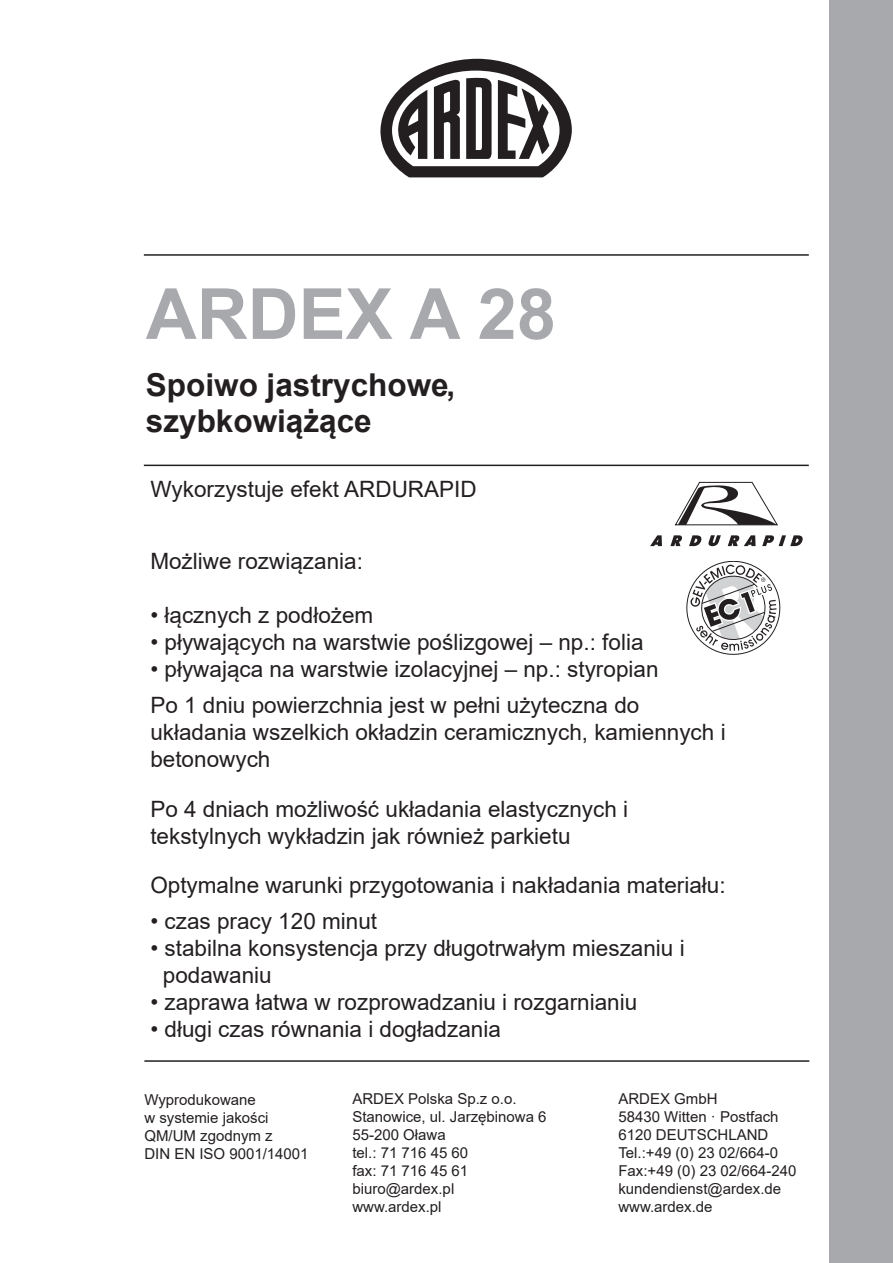
<style>
.page{position:relative;width:893px;height:1263px;background:#fff}
.page>*{position:absolute;margin:0;border:0;box-sizing:border-box;transform-origin:0 0}
.t1{font:700 70.5px "Arial";color:#a8a9ad}
.t2{font:700 31.5px/36px "Arial";color:#231f20}
.t3{font:22.5px/27px "Arial";color:#231f20}
.t4{font:15px/18px "Arial";color:#231f20}
</style>
<div class="page">
<div style="left:829px;top:0;width:64px;height:1263px;background:#a8a9ad"></div>
<svg style="left:380px;top:59px;width:192px;height:118px"></svg>
<hr style="left:144px;top:254px;width:665px;height:2px;background:#231f20">
<hr style="left:144px;top:465px;width:665px;height:1px;background:#231f20">
<hr style="left:144px;top:1060px;width:665px;height:2px;background:#231f20">
<svg style="left:728px;top:535px;width:27px;height:11px"></svg>
<svg style="left:762px;top:535px;width:41px;height:11px"></svg>
<svg style="left:670px;top:535px;width:12px;height:11px"></svg>
<svg style="left:708px;top:535px;width:13px;height:11px"></svg>
<svg style="left:650px;top:535px;width:12px;height:11px"></svg>
<svg style="left:689px;top:535px;width:13px;height:11px"></svg>
<svg style="left:674px;top:481px;width:104px;height:45px"></svg>
<svg style="left:687px;top:561px;width:93px;height:94px"></svg>
<h1 class="t1" style="left:146px;top:264px;width:412px">ARDEX A 28</h1>
<h2 class="t2" style="left:146px;top:367px;width:311px">Spoiwo jastrychowe, szybkowiążące</h2>
<p class="t3" style="left:150px;top:476px;width:328px">Wykorzystuje efekt ARDURAPID</p>
<p class="t3" style="left:150px;top:548px;width:214px">Możliwe rozwiązania:</p>
<p class="t3" style="left:150px;top:602px;width:224px">• łącznych z podłożem</p>
<p class="t3" style="left:150px;top:629px;width:495px">• pływających na warstwie poślizgowej – np.: folia</p>
<p class="t3" style="left:150px;top:651px;width:510px;line-height:36px">• pływająca na warstwie izolacyjnej – np.: styropian<br>Po 1 dniu powierzchnia jest w pełni użyteczna do</p>
<p class="t3" style="left:150px;top:719px;width:577px">układania wszelkich okładzin ceramicznych, kamiennych i betonowych</p>
<p class="t3" style="left:150px;top:795px;width:479px">Po 4 dniach możliwość układania elastycznych i tekstylnych wykładzin jak również parkietu</p>
<p class="t3" style="left:150px;top:872px;width:577px">Optymalne warunki przygotowania i nakładania materiału:</p>
<p class="t3" style="left:150px;top:908px;width:228px">• czas pracy 120 minut</p>
<p class="t3" style="left:163px;top:935px;width:523px;text-indent:-13px">• stabilna konsystencja przy długotrwałym mieszaniu i podawaniu</p>
<p class="t3" style="left:150px;top:989px;width:488px">• zaprawa łatwa w rozprowadzaniu i rozgarnianiu</p>
<p class="t3" style="left:150px;top:1016px;width:352px">• długi czas równania i dogładzania</p>
<p class="t4" style="left:144px;top:1090px;width:166px">Wyprodukowane<br>w systemie jakości<br>QM/UM zgodnym z<br>DIN EN ISO 9001/14001</p>
<p class="t4" style="left:352px;top:1090px;width:196px">ARDEX Polska Sp.z o.o.<br>Stanowice, ul. Jarzębinowa 6<br>55-200 Oława<br>tel.: 71 716 45 60<br>fax: 71 716 45 61 biuro@ardex.pl www.ardex.pl</p>
<p class="t4" style="left:618px;top:1090px;width:180px">ARDEX GmbH<br>58430 Witten · Postfach<br>6120 DEUTSCHLAND<br>Tel.:+49 (0) 23 02/664-0<br>Fax:+49 (0) 23 02/664-240 kundendienst@ardex.de www.ardex.de</p>
</div>
